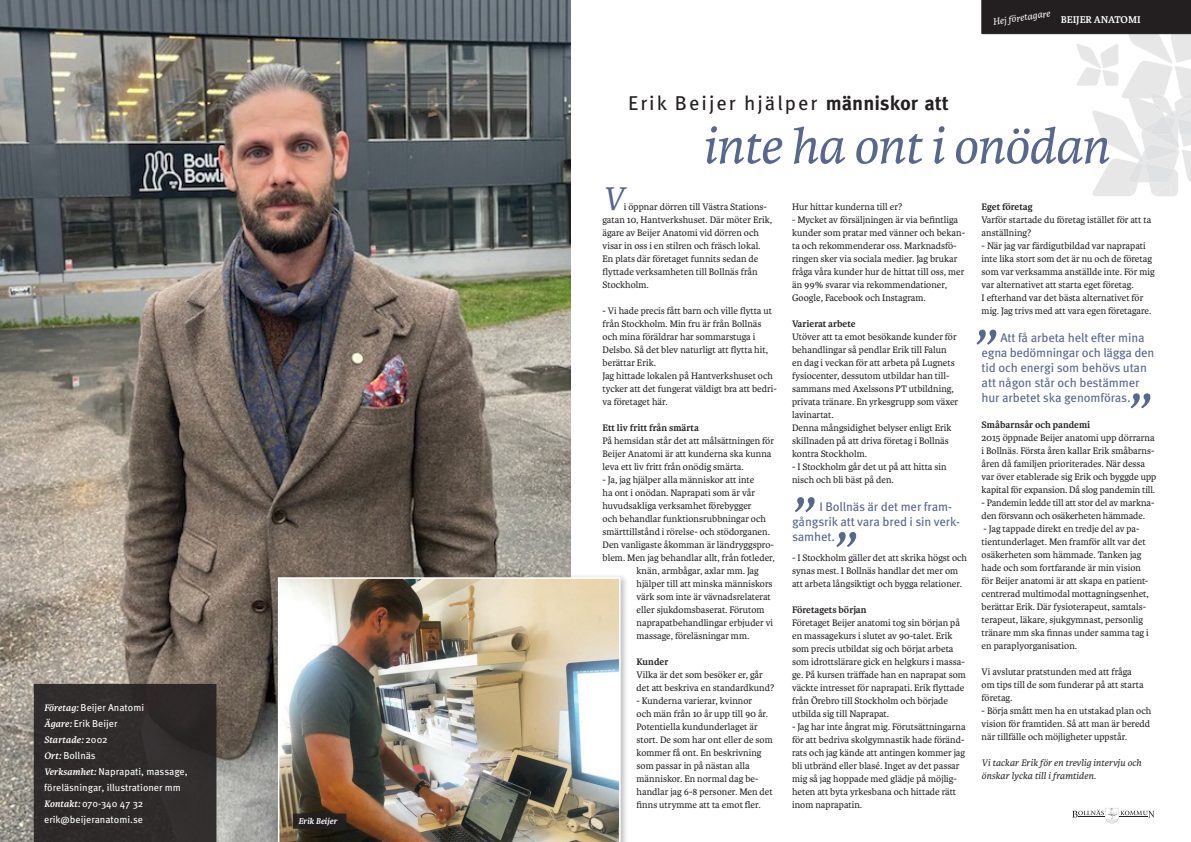
<style>
.page{position:relative;width:1191px;height:842px;background:#fff}
.page>*{position:absolute;margin:0;border:0;box-sizing:border-box;transform-origin:0 0}
.t1{font:italic 66.9px "Karmina Basic";color:#57688c}
.t2{font:italic 53px "Karmina Basic";letter-spacing:-.02em;color:#57688c}
.t3{font:italic 35px "Karmina Basic";color:#57688c}
.t4{font:20px "Meta OT";letter-spacing:.1em;color:#231f20}
.t5{font:12.5px/15px "Meta OT";letter-spacing:-.01em;color:#57688c}
.t6{font:700 10.5px "Karmina Basic";color:#fff}
.t7{font:10px/13px "Karmina Basic";color:#231f20}
.t8{font:10px/16px "Meta OT";color:#fff}
.t9{font:italic 10px/13px "Karmina Basic";color:#231f20}
.t10{font:italic 10px "Karmina Basic";color:#fff}
.t11{font:italic 700 10px "Karmina Basic";color:#fff}
.t12{font:italic 700 9px "Karmina Basic";color:#fff}
.s1{font-family:"Karmina Basic";font-weight:700;font-style:italic}
.s2{font-family:"Meta OT";font-weight:400;font-style:normal}
.s3{font-weight:700}
</style>
<div class="page">
<img style="left:0;top:0;width:570px;height:842px">
<svg style="left:1072px;top:808px;width:82px;height:15px"></svg>
<svg style="left:981px;top:0;width:210px;height:196px"></svg>
<div style="left:992px;top:10px;width:61px;height:18px;background:#231f20"></div>
<div style="left:34px;top:684px;width:182px;height:158px;background:#2f2b2b"></div>
<div style="left:274px;top:573px;width:354px;height:269px;background:#231f20;opacity:.3"></div>
<img style="left:278px;top:577px;width:342px;height:265px">
<div style="left:293px;top:813px;width:53px;height:16px;background:#231f20"></div>
<p class="t8" style="left:44px;top:699px;width:101px"><span class="s1">Företag:</span> Beijer Anatomi</p>
<p class="t8" style="left:44px;top:715px;width:75px"><span class="s1">Ägare:</span> Erik Beijer</p>
<p class="t11" style="left:44px;top:734px;width:65px">Startade: <span class="s2">2002</span></p>
<p class="t8" style="left:44px;top:747px;width:53px"><span class="s1">Ort:</span> Bollnäs</p>
<p class="t8" style="left:44px;top:763px;width:145px"><span class="s1">Verksamhet:</span> Naprapati, massage, föreläsningar, illustrationer mm</p>
<p class="t8" style="left:44px;top:795px;width:101px"><span class="s1">Kontakt:</span> 070-340 47 32 erik@beijeranatomi.se</p>
<p class="t12" style="left:298px;top:816px;width:40px">Erik Beijer</p>
<p class="t10" style="left:992px;top:17px;width:59px;rotate:-9deg">Hej företagare</p>
<p class="t6" style="left:1060px;top:13px;width:81px">BEIJER ANATOMI</p>
<p class="t4" style="left:628px;top:92px;width:322px">Erik Beijer hjälper <span class="s3">människor att</span></p>
<p class="t2" style="left:702px;top:117px;width:408px">inte ha ont i onödan</p>
<p class="t3" style="left:602px;top:179px;width:23px">V</p>
<p class="t7" style="left:602px;top:200px;width:171px;text-indent:21px">i öppnar dörren till Västra Stations&shy;gatan 10, Hantverkshuset. Där möter Erik, ägare av Beijer Anatomi vid dörren och visar in oss i en stilren och fräsch lokal.<br>En plats där företaget funnits sedan de flyttade verksamheten till Bollnäs från Stockholm.</p>
<p class="t7" style="left:602px;top:304px;width:176px">- Vi hade precis fått barn och ville flytta ut från Stockholm. Min fru är från Bollnäs och mina föräldrar har sommarstuga i Delsbo. Så det blev naturligt att flytta hit, berättar Erik.<br>Jag hittade lokalen på Hantverkshuset och tycker att det fungerat väldigt bra att bedri&shy;va företaget här.</p>
<p class="t7" style="left:602px;top:421px;width:173px"><span class="s3">Ett liv fritt från smärta<br></span>På hemsidan står det att målsättningen för Beijer Anatomi är att kunderna ska kunna leva ett liv fritt från onödig smärta.</p>
<p class="t7" style="left:602px;top:473px;width:153px">- Ja, jag hjälper alla människor att inte</p>
<p class="t7" style="left:602px;top:486px;width:154px">ha ont i onödan. Naprapati som är vår</p>
<p class="t7" style="left:602px;top:499px;width:151px">huvudsakliga verksamhet förebygger</p>
<p class="t7" style="left:602px;top:512px;width:165px">och behandlar funktionsrubbningar och</p>
<p class="t7" style="left:602px;top:525px;width:169px">smärttillstånd i rörelse- och stödorganen.</p>
<p class="t7" style="left:602px;top:538px;width:173px">Den vanligaste åkomman är ländryggspro-</p>
<p class="t7" style="left:602px;top:551px;width:174px">blem. Men jag behandlar allt, från fotleder,</p>
<p class="t7" style="left:636px;top:564px;width:124px">knän, armbågar, axlar mm. Jag</p>
<p class="t7" style="left:636px;top:577px;width:137px">hjälper till att minska människors</p>
<p class="t7" style="left:636px;top:590px;width:136px">värk som inte är vävnadsrelaterat</p>
<p class="t7" style="left:636px;top:603px;width:129px">eller sjukdomsbaserat. Förutom</p>
<p class="t7" style="left:636px;top:616px;width:138px">naprapatbehandlingar erbjuder vi</p>
<p class="t7" style="left:636px;top:629px;width:114px">massage, föreläsningar mm.</p>
<p class="t7" style="left:636px;top:655px;width:139px"><span class="s3">Kunder<br></span>Vilka är det som besöker er, går det att beskriva en standardkund?</p>
<p class="t7" style="left:636px;top:694px;width:138px">- Kunderna varierar, kvinnor<br>och män från 10 år upp till 90 år.<br>Potentiella kundunderlaget är stort. De som har ont eller de som kommer få ont. En beskrivning som passar in på nästan alla människor. En normal dag be&shy;handlar jag 6-8 personer. Men det finns utrymme att ta emot fler.</p>
<p class="t7" style="left:792px;top:201px;width:112px">Hur hittar kunderna till er?</p>
<p class="t7" style="left:792px;top:214px;width:174px">- Mycket av försäljningen är via befintliga kunder som pratar med vänner och bekan&shy;ta och rekommenderar oss. Marknadsfö&shy;ringen sker via sociala medier. Jag brukar fråga våra kunder hur de hittat till oss, mer än 99% svarar via rekommendationer, Google, Facebook och Instagram.</p>
<p class="t7" style="left:792px;top:318px;width:168px"><span class="s3">Varierat arbete<br></span>Utöver att ta emot besökande kunder för behandlingar så pendlar Erik till Falun en dag i veckan för att arbeta på Lugnets fysiocenter, dessutom utbildar han till&shy;sammans med Axelssons PT utbildning, privata tränare. En yrkesgrupp som växer lavinartat.<br>Denna mångsidighet belyser enligt Erik skillnaden på att driva företag i Bollnäs kontra Stockholm.</p>
<p class="t7" style="left:792px;top:461px;width:156px">- I Stockholm går det ut på att hitta sin nisch och bli bäst på den.</p>
<p class="t5" style="left:792px;top:500px;width:169px;text-indent:27px">I Bollnäs är det mer fram&shy;gångsrik att vara bred i sin verk&shy;samhet.</p>
<p class="t7" style="left:792px;top:552px;width:176px">- I Stockholm gäller det att skrika högst och synas mest. I Bollnäs handlar det mer om att arbeta långsiktigt och bygga relationer.</p>
<p class="t7" style="left:792px;top:604px;width:175px"><span class="s3">Företagets början<br></span>Företaget Beijer anatomi tog sin början på en massagekurs i slutet av 90-talet. Erik som precis utbildat sig och börjat arbeta som idrottslärare gick en helgkurs i massa&shy;ge. På kursen träffade han en naprapat som väckte intresset för naprapati. Erik flyttade från Örebro till Stockholm och började utbilda sig till Naprapat.</p>
<p class="t7" style="left:792px;top:721px;width:175px">- Jag har inte ångrat mig. Förutsättningarna för att bedriva skolgymnastik hade föränd&shy;rats och jag kände att antingen kommer jag bli utbränd eller blasé. Inget av det passar mig så jag hoppade med glädje på möjlig&shy;heten att byta yrkesbana och hittade rätt inom naprapatin.</p>
<p class="t1" style="left:786px;top:483px;width:26px">”</p>
<p class="t1" style="left:828px;top:518px;width:26px">”</p>
<p class="t7" style="left:981px;top:201px;width:171px"><span class="s3">Eget företag<br></span>Varför startade du företag istället för att ta anställning?</p>
<p class="t7" style="left:981px;top:240px;width:175px">- När jag var färdigutbildad var naprapati inte lika stort som det är nu och de företag som var verksamma anställde inte. För mig var alternativet att starta eget företag.<br>I efterhand var det bästa alternativet för mig. Jag trivs med att vara egen företagare.</p>
<p class="t5" style="left:981px;top:331px;width:174px;text-indent:19px">Att få arbeta helt efter mina egna bedömningar och lägga den tid och energi som behövs utan att någon står och bestämmer hur arbetet ska genomföras.</p>
<p class="t7" style="left:981px;top:419px;width:174px"><span class="s3">Småbarnsår och pandemi<br></span>2015 öppnade Beijer anatomi upp dörrarna</p>
<p class="t7" style="left:981px;top:445px;width:176px">i Bollnäs. Första åren kallar Erik småbarns&shy;åren då familjen prioriterades. När dessa var över etablerade sig Erik och byggde upp kapital för expansion. Då slog pandemin till.</p>
<p class="t7" style="left:981px;top:497px;width:174px">- Pandemin ledde till att stor del av markna&shy;den försvann och osäkerheten hämmade.</p>
<p class="t7" style="left:981px;top:523px;width:169px">- Jag tappade direkt en tredje del av pa&shy;tientunderlaget. Men framför allt var det osäkerheten som hämmade. Tanken jag hade och som fortfarande är min vision för Beijer anatomi är att skapa en patient&shy;centrerad multimodal mottagningsenhet, berättar Erik. Där fysioterapeut, samtals&shy;terapeut, läkare, sjukgymnast, personlig tränare mm ska finnas under samma tag i en paraplyorganisation.</p>
<p class="t7" style="left:981px;top:666px;width:164px">Vi avslutar pratstunden med att fråga om tips till de som funderar på att starta företag.</p>
<p class="t7" style="left:981px;top:705px;width:171px;text-align:justify">- Börja smått men ha en utstakad plan och vision för framtiden. Så att man är beredd när tillfälle och möjligheter uppstår.</p>
<p class="t9" style="left:981px;top:757px;width:161px">Vi tackar Erik för en trevlig intervju och önskar lycka till i framtiden.</p>
<p class="t1" style="left:968px;top:316px;width:26px">”</p>
<p class="t1" style="left:1122px;top:379px;width:26px">”</p>
</div>
